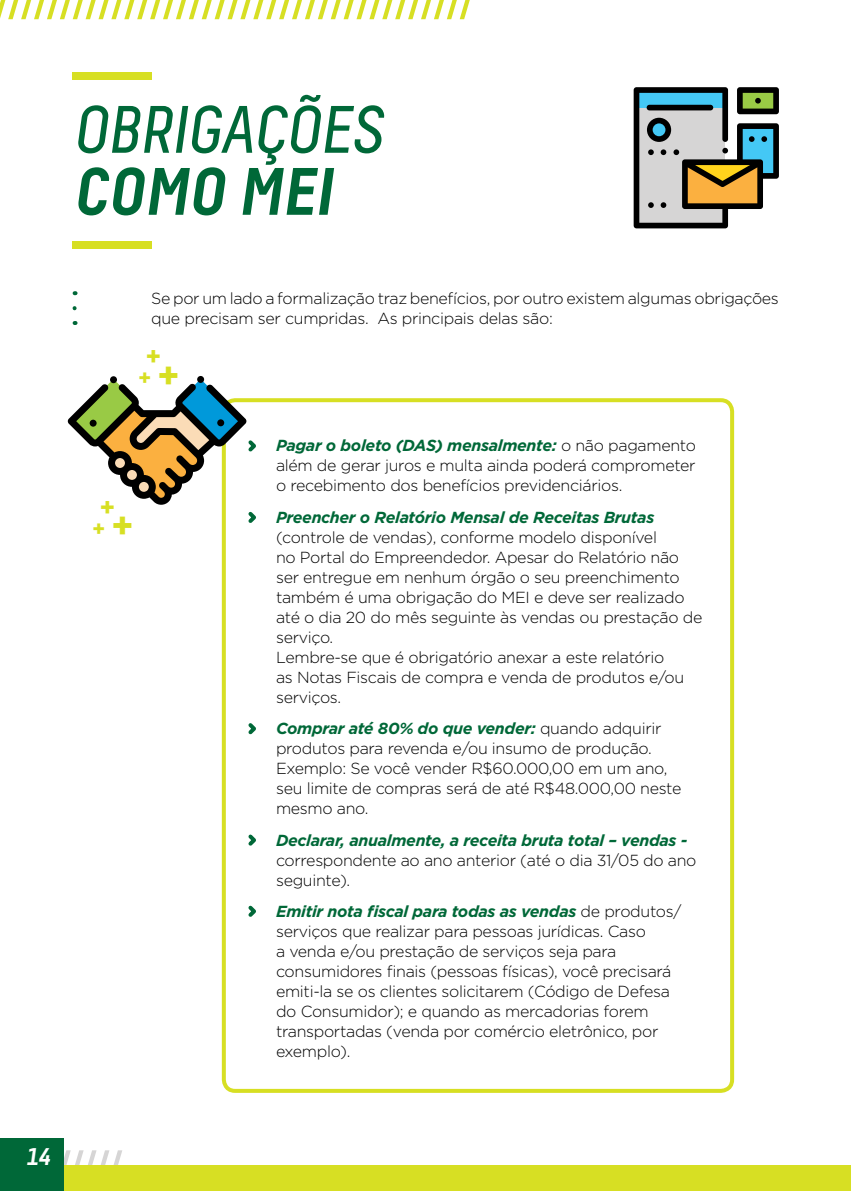
<style>
.page{position:relative;width:851px;height:1191px;background:#fff}
.page>*{position:absolute;margin:0;border:0;box-sizing:border-box;transform-origin:0 0}
.t1{font:italic 66.8px "Decima Pro A";letter-spacing:-.02em;color:#006838}
.t2{font:italic 700 66.8px "Decima Pro A";letter-spacing:-.02em;color:#006838}
.t3{font:700 35.6px "Gotham";color:#d7df23}
.t4{font:700 24.8px "Gotham";color:#d7df23}
.t5{font:italic 700 24px "Decima Pro A";color:#fff}
.t6{font:700 20.8px "Gotham";color:#d7df23}
.t7{font:300 16px/20px "Gotham";letter-spacing:-.02em;color:#000}
.t8{font:italic 700 16px "Gotham";letter-spacing:-.02em;color:#006838}
.s1{font-weight:700;font-style:italic;color:#006838}
</style>
<div class="page">
<svg style="left:64px;top:1150px;width:58px;height:15px"></svg>
<div style="left:0;top:1165px;width:850px;height:26px;background:#d7df23"></div>
<svg style="left:0;top:0;width:470px;height:19px"></svg>
<div style="left:0;top:1137px;width:64px;height:54px;background:#006838"></div>
<div style="left:72px;top:72px;width:79px;height:7px;background:#d7df23"></div>
<div style="left:72px;top:241px;width:79px;height:7px;background:#d7df23"></div>
<div style="left:222px;top:398px;width:512px;height:694px;border:4px solid #d7df23;border-radius:11px"></div>
<svg style="left:248px;top:723px;width:8px;height:12px"></svg>
<svg style="left:248px;top:834px;width:8px;height:12px"></svg>
<svg style="left:248px;top:905px;width:8px;height:12px"></svg>
<svg style="left:67px;top:379px;width:193px;height:147px"></svg>
<div style="left:217px;top:419px;width:7px;height:7px;background:#000;border-radius:50%"></div>
<div style="left:90px;top:420px;width:7px;height:7px;background:#000;border-radius:50%"></div>
<div style="left:110px;top:376px;width:7px;height:7px;background:#000;border-radius:50%"></div>
<div style="left:197px;top:376px;width:7px;height:7px;background:#000;border-radius:50%"></div>
<svg style="left:633px;top:87px;width:145px;height:141px;background:#90978b"></svg>
<div style="left:646px;top:105px;width:67px;height:5px;background:#000;border-radius:3px"></div>
<h1 class="t1" style="left:72px;top:92px;width:312px">OBRIGAÇÕES</h1>
<h1 class="t2" style="left:72px;top:152px;width:262px">COMO MEI</h1>
<p class="t7" style="left:151px;top:288px;width:629px">Se por um lado a formalização traz benefícios, por outro existem algumas obrigações que precisam ser cumpridas. As principais delas são:</p>
<h3 class="t4" style="left:146px;top:340px;width:17px">+</h3>
<h3 class="t6" style="left:138px;top:364px;width:15px">+</h3>
<h2 class="t3" style="left:157px;top:352px;width:24px">+</h2>
<h3 class="t4" style="left:100px;top:490px;width:17px">+</h3>
<h3 class="t6" style="left:92px;top:515px;width:15px">+</h3>
<h2 class="t3" style="left:111px;top:502px;width:24px">+</h2>
<p class="t7" style="left:276px;top:435px;width:421px;text-align:justify"><span class="s1">Pagar o boleto (DAS) mensalmente:</span> o não pagamento além de gerar juros e multa ainda poderá comprometer o recebimento dos benefícios previdenciários.</p>
<p class="t8" style="left:276px;top:506px;width:380px">Preencher o Relatório Mensal de Receitas Brutas</p>
<p class="t7" style="left:276px;top:526px;width:428px">(controle de vendas), conforme modelo disponível<br>no Portal do Empreendedor. Apesar do Relatório não ser entregue em nenhum órgão o seu preenchimento também é uma obrigação do MEI e deve ser realizado até o dia 20 do mês seguinte às vendas ou prestação de serviço.<br>Lembre-se que é obrigatório anexar a este relatório<br>as Notas Fiscais de compra e venda de produtos e/ou serviços.</p>
<p class="t7" style="left:276px;top:718px;width:407px"><span class="s1">Comprar até 80% do que vender:</span> quando adquirir produtos para revenda e/ou insumo de produção.<br>Exemplo: Se você vender R$60.000,00 em um ano, seu limite de compras será de até R$48.000,00 neste mesmo ano.</p>
<p class="t8" style="left:276px;top:829px;width:413px">Declarar, anualmente, a receita bruta total – vendas -</p>
<p class="t7" style="left:276px;top:849px;width:422px">correspondente ao ano anterior (até o dia 31/05 do ano seguinte).</p>
<p class="t7" style="left:276px;top:900px;width:407px"><span class="s1">Emitir nota fiscal para todas as vendas</span> de produtos/ serviços que realizar para pessoas jurídicas. Caso<br>a venda e/ou prestação de serviços seja para consumidores finais (pessoas físicas), você precisará emiti-la se os clientes solicitarem (Código de Defesa do Consumidor); e quando as mercadorias forem transportadas (venda por comércio eletrônico, por exemplo).</p>
<h3 class="t5" style="left:27px;top:1142px;width:26px">14</h3>
</div>
